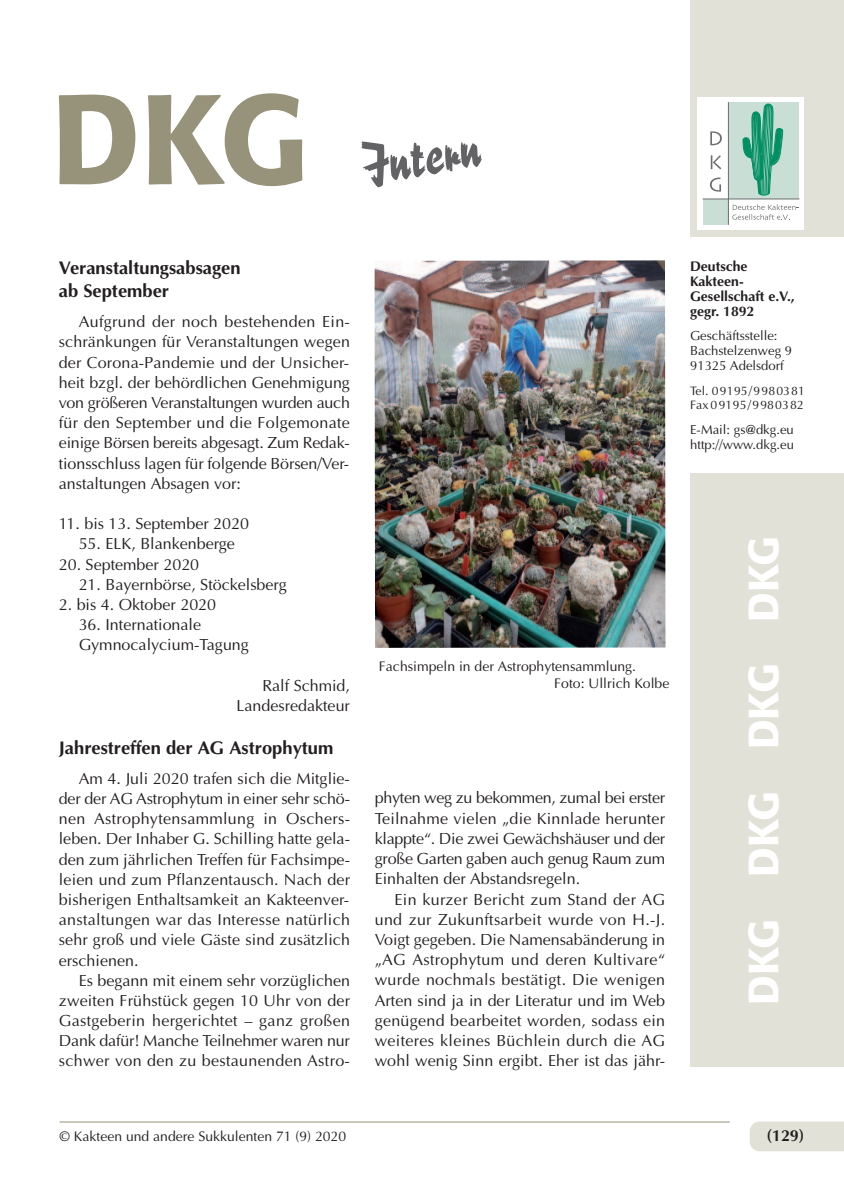
<style>
.page{position:relative;width:844px;height:1191px;background:#fff}
.page>*{position:absolute;margin:0;border:0;box-sizing:border-box;transform-origin:0 0}
.t1{font:500 126px "Formata";color:#96937a}
.t2{font:56px "Reporter Two";color:#636366}
.t3{font:500 42px "Formata";color:#fff}
.t4{font:700 18.38px/22.8px "Optima";color:#231f20}
.t5{font:16.1px/20.1px "Optima";color:#231f20;text-align:justify}
.t6{font:700 16.1px "Optima";color:#231f20}
.t7{font:14px/17px "Optima";color:#231f20}
.t8{font:700 14px/14.9px "Optima";color:#231f20}
.t9{font:13.12px/14.9px "Optima";color:#231f20}
.t10{font:12.25px/14.9px "Optima";color:#231f20}
</style>
<div class="page">
<div style="left:690px;top:0;width:153px;height:237px;background:#e1e1d7"></div>
<div style="left:697px;top:97px;width:106px;height:132px;background:#fff"></div>
<div style="left:728px;top:102px;width:71px;height:97px;background:#c9dfd5"></div>
<div style="left:702px;top:199px;width:26px;height:26px;background:#c9dfd5"></div>
<svg style="left:732px;top:204px;width:66px;height:16px"></svg>
<svg style="left:710px;top:131px;width:11px;height:14px"></svg>
<svg style="left:710px;top:155px;width:11px;height:14px"></svg>
<svg style="left:710px;top:178px;width:11px;height:14px"></svg>
<hr style="left:727px;top:102px;width:1px;height:123px;background:#6c6d70">
<svg style="left:742px;top:103px;width:41px;height:93px"></svg>
<hr style="left:702px;top:199px;width:97px;height:1px;background:#6c6d70">
<div style="left:690px;top:473px;width:153px;height:594px;background:#e1e1d7"></div>
<div style="left:749px;top:1121px;width:94px;height:30px;background:#e1e1d7"></div>
<hr style="left:60px;top:1121px;width:669px;height:1px;background:#96937a">
<img style="left:374px;top:260px;width:291px;height:388px">
<h1 class="t1" style="left:51px;top:86px;width:259px">DKG</h1>
<h2 class="t2" style="left:356px;top:143px;width:123px;rotate:-10deg">Intern</h2>
<p class="t4" style="left:59px;top:257px;width:183px">Veranstaltungsabsagen ab September</p>
<p class="t5" style="left:59px;top:311px;width:292px;text-indent:20px">Aufgrund der noch bestehenden Ein&shy;schränkungen für Veranstaltungen wegen der Corona-Pandemie und der Unsicher&shy;heit bzgl. der behördlichen Genehmigung von größeren Veranstaltungen wurden auch für den September und die Folgemonate einige Börsen bereits abgesagt. Zum Redak&shy;tionsschluss lagen für folgende Börsen/Ver&shy;anstaltungen Absagen vor:</p>
<p class="t5" style="left:59px;top:513px;width:191px">11. bis 13. September 2020</p>
<p class="t5" style="left:79px;top:533px;width:158px">55. ELK, Blankenberge</p>
<p class="t5" style="left:59px;top:554px;width:142px">20. September 2020</p>
<p class="t5" style="left:79px;top:574px;width:209px">21. Bayernbörse, Stöckelsberg</p>
<p class="t5" style="left:59px;top:594px;width:159px">2. bis 4. Oktober 2020</p>
<p class="t5" style="left:79px;top:614px;width:172px">36. Internationale<br>Gymnocalycium-Tagung</p>
<p class="t5" style="left:236px;top:675px;width:115px;text-align:right">Ralf Schmid,<br>Landesredakteur</p>
<p class="t4" style="left:59px;top:736px;width:276px">Jahrestreffen der AG Astrophytum</p>
<p class="t5" style="left:59px;top:768px;width:292px;text-indent:20px">Am 4. Juli 2020 trafen sich die Mitglie&shy;der der AG Astrophytum in einer sehr schö&shy;nen Astrophytensammlung in Oschers&shy;leben. Der Inhaber G. Schilling hatte gela&shy;den zum jährlichen Treffen für Fachsimpe&shy;leien und zum Pflanzentausch. Nach der bisherigen Enthaltsamkeit an Kakteenver&shy;anstaltungen war das Interesse natürlich sehr groß und viele Gäste sind zusätzlich erschienen.</p>
<p class="t5" style="left:59px;top:970px;width:292px;text-indent:20px">Es begann mit einem sehr vorzüglichen zweiten Frühstück gegen 10 Uhr von der Gastgeberin hergerichtet – ganz großen Dank dafür! Manche Teilnehmer waren nur schwer von den zu bestaunenden Astro-</p>
<p class="t7" style="left:60px;top:1128px;width:288px">© Kakteen und andere Sukkulenten 71 (9) 2020</p>
<p class="t8" style="left:690px;top:259px;width:106px">Deutsche<br>Kakteen-<br>Gesellschaft e.V., gegr. 1892</p>
<p class="t9" style="left:690px;top:328px;width:104px">Geschäftsstelle:<br>Bachstelzenweg 9<br>91325 Adelsdorf</p>
<p class="t10" style="left:690px;top:383px;width:116px">Tel. 09195/9980381<br>Fax 09195/9980382</p>
<p class="t9" style="left:690px;top:422px;width:105px">E-Mail: gs@dkg.eu http://www.dkg.eu</p>
<p class="t7" style="left:554px;top:657px;width:116px;text-indent:-175px">Fachsimpeln in der Astrophytensammlung.<br>Foto: Ullrich Kolbe</p>
<p class="t5" style="left:374px;top:787px;width:292px">phyten weg zu bekommen, zumal bei erster Teilnahme vielen „die Kinnlade herunter klappte“. Die zwei Gewächshäuser und der große Garten gaben auch genug Raum zum Einhalten der Abstandsregeln.</p>
<p class="t5" style="left:374px;top:888px;width:292px;text-indent:20px">Ein kurzer Bericht zum Stand der AG und zur Zukunftsarbeit wurde von H.-J.<br>Voigt gegeben. Die Namensabänderung in „AG Astrophytum und deren Kultivare“ wurde nochmals bestätigt. Die wenigen Arten sind ja in der Literatur und im Web genügend bearbeitet worden, sodass ein weiteres kleines Büchlein durch die AG wohl wenig Sinn ergibt. Eher ist das jähr-</p>
<h3 class="t3" style="left:745px;top:1004px;width:470px;rotate:-90deg">DKG DKG DKG DKG</h3>
<p class="t6" style="left:766px;top:1126px;width:39px">(129)</p>
</div>
